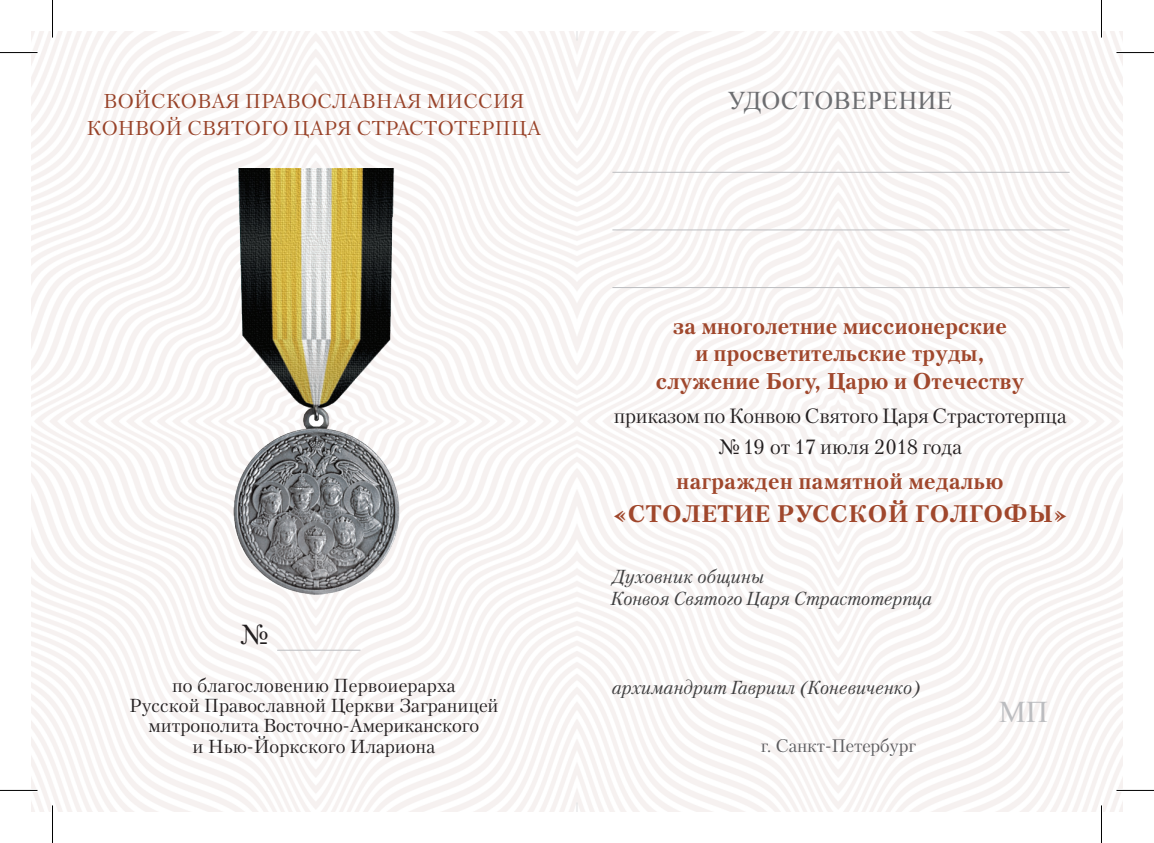
<style>
.page{position:relative;width:1154px;height:843px;background:#fff}
.page>*{position:absolute;margin:0;border:0;box-sizing:border-box;transform-origin:0 0}
.t1{font:30px "Times New Roman";color:#bcbdc0}
.t2{font:27.5px "Petersburg C";color:#231f20}
.t3{font:25.5px "Times New Roman";letter-spacing:.025em;color:#6c6d70}
.t4{font:700 24px "Petersburg C";letter-spacing:.03em;color:#a0472c}
.t5{font:700 22.75px/27.5px "Petersburg C";letter-spacing:.01em;color:#a0472c;text-align:center}
.t6{font:20.5px/30.8px "Petersburg C";letter-spacing:-.01em;color:#231f20;text-align:center}
.t7{font:20px/27px "Petersburg C";color:#984228;text-align:center}
.t8{font:18.75px/20.2px "Petersburg C";color:#231f20;text-align:center}
.t9{font:italic 18.75px/21.8px "Petersburg C";letter-spacing:.01em;color:#3e3e3f}
.t10{font:18px "Petersburg C";letter-spacing:-.005em;color:#5c5c5f}
.s1{font-size:20.75px}
</style>
<div class="page">
<img style="left:222px;top:168px;width:185px;height:434px">
<hr style="left:277px;top:649px;width:83px;height:1px;background:#bcbdc0">
<hr style="left:612px;top:229px;width:457px;height:1px;background:#bcbdc0">
<hr style="left:612px;top:172px;width:457px;height:1px;background:#bcbdc0">
<hr style="left:612px;top:287px;width:457px;height:1px;background:#bcbdc0">
<hr style="left:0;top:52px;width:38px;height:1px;background:#000">
<hr style="left:1116px;top:52px;width:38px;height:1px;background:#000">
<hr style="left:0;top:789px;width:38px;height:1px;background:#000">
<hr style="left:1116px;top:789px;width:38px;height:1px;background:#000">
<hr style="left:52px;top:0;width:1px;height:37px;background:#000">
<hr style="left:52px;top:805px;width:1px;height:37px;background:#000">
<hr style="left:1101px;top:0;width:1px;height:37px;background:#000">
<hr style="left:1101px;top:805px;width:1px;height:37px;background:#000">
<p class="t7" style="left:87px;top:87px;width:456px">Войсковая Православная Миссия<br>Конв ой святого царя Страстотерпца</p>
<h3 class="t3" style="left:728px;top:83px;width:226px">УДОСТОВЕРЕНИЕ</h3>
<h2 class="t2" style="left:240px;top:618px;width:31px">№</h2>
<p class="t8" style="left:129px;top:674px;width:371px">по благословению Первоиерарха<br>Русской Православной Церкви Заграницей митрополита Восточно-Американского<br>и Нью-Йоркского Илариона</p>
<p class="t5" style="left:656px;top:311px;width:370px">за многолетние миссионерские<br>и просветительские труды, служение Богу, Царю и Отечеству</p>
<p class="t6" style="left:614px;top:400px;width:454px">приказом по Конвою Святого Царя Страстотерпца <span class="s1">№</span> 19 от 17 июля 2018 года</p>
<p class="t5" style="left:676px;top:466px;width:329px">награжден памятной медалью</p>
<p class="t4" style="left:612px;top:499px;width:107px">«Столетие</p>
<p class="t4" style="left:777px;top:499px;width:19px">русс</p>
<p class="t4" style="left:848px;top:499px;width:221px">кой Голгофы»</p>
<p class="t9" style="left:611px;top:565px;width:323px">Духовник общины<br>Конвоя Святого Царя Страстотерпца</p>
<p class="t9" style="left:612px;top:676px;width:310px">архимандрит Гавриил (Коневиченко)</p>
<p class="t10" style="left:761px;top:734px;width:157px">г. Санкт-Петербург</p>
<h1 class="t1" style="left:999px;top:691px;width:50px">МП</h1>
</div>
